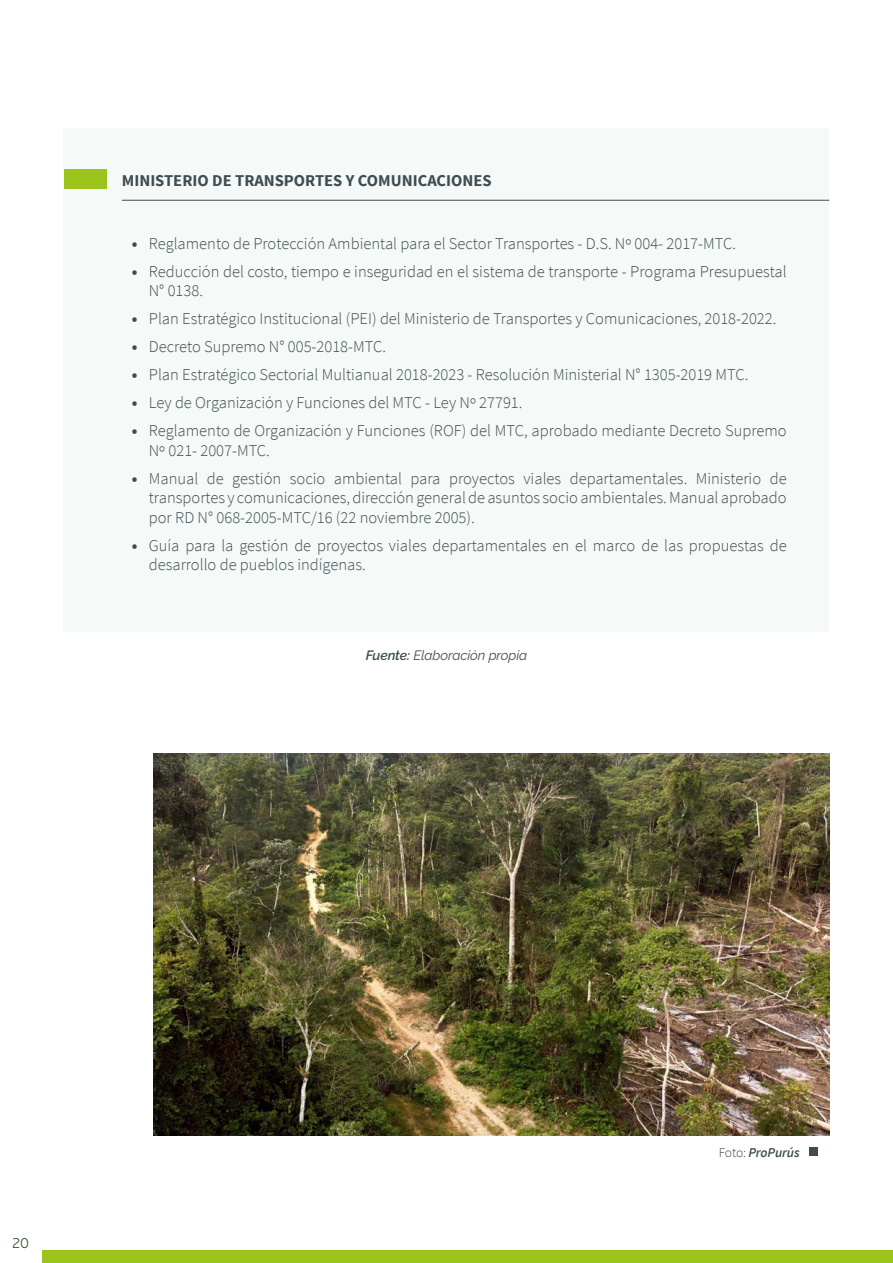
<style>
.page{position:relative;width:893px;height:1263px;background:#fff}
.page>*{position:absolute;margin:0;border:0;box-sizing:border-box;transform-origin:0 0}
.t1{font:300 16.5px/19.5px "Source Sans Pro";color:#3e4d51}
.lista_-_viñetas{font:700 16.5px "Source Sans Pro";color:#3e4d51}
.t2{font:300 14.25px "Neris";color:#2b4d21}
.Fuente{font:italic 13.5px "Raleway";letter-spacing:-.005em;color:#3e4d51}
.cuerpo{font:italic 600 13.5px "Source Sans Pro";letter-spacing:-.01em;color:#3e4d51}
.s1{font-weight:700}
.s2{font-weight:600}
.s3{font-weight:300;font-style:normal}
</style>
<div class="page">
<div style="left:43px;top:1250px;width:850px;height:13px;background:#9ac31c"></div>
<div style="left:64px;top:128px;width:765px;height:503px;background:#f5f9f7"></div>
<div style="left:809px;top:1148px;width:9px;height:8px;background:#3e4d51"></div>
<hr style="left:122px;top:200px;width:707px;height:1px;background:#3e4d51">
<div style="left:64px;top:169px;width:42px;height:20px;background:#9ac31c"></div>
<img style="left:153px;top:753px;width:676px;height:383px">
<p class="lista_-_viñetas" style="left:122px;top:170px;width:371px">MINISTERIO DE TRANSPORTES Y COMUNICACIONES</p>
<p class="t1" style="left:132px;top:233px;width:606px"><span class="s1">•</span> Reglamento de Protección Ambiental para el Sector Transportes - D.S. Nº 004- 2017-MTC.</p>
<p class="t1" style="left:149px;top:261px;width:639px;text-indent:-17px"><span class="s1">•</span> Reducción del costo, tiempo e inseguridad en el sistema de transporte - Programa Presupuestal<br>N° 0138.</p>
<p class="t1" style="left:132px;top:309px;width:646px"><span class="s1">•</span> Plan Estratégico Institucional (PEI) del Ministerio de Transportes y Comunicaciones, 2018-2022.</p>
<p class="t1" style="left:132px;top:337px;width:256px"><span class="s1">•</span> Decreto Supremo N° 005-2018-MTC.</p>
<p class="t1" style="left:132px;top:365px;width:618px"><span class="s1">•</span> Plan Estratégico Sectorial Multianual 2018-2023 - Resolución Ministerial N° 1305-2019 MTC.</p>
<p class="t1" style="left:132px;top:393px;width:392px"><span class="s1">•</span> Ley de Organización y Funciones del MTC - Ley Nº 27791.</p>
<p class="t1" style="left:149px;top:421px;width:639px;text-indent:-17px"><span class="s1">•</span> Reglamento de Organización y Funciones (ROF) del MTC, aprobado mediante Decreto Supremo<br>Nº 021- 2007-MTC.</p>
<p class="t1" style="left:149px;top:468px;width:639px;text-align:justify;text-indent:-17px"><span class="s1">•</span> Manual de gestión socio ambiental para proyectos viales departamentales. Ministerio de transportes y comunicaciones, dirección general de asuntos socio ambientales. Manual aprobado por RD N° 068-2005-MTC/16 (22 noviembre 2005).</p>
<p class="t1" style="left:149px;top:535px;width:639px;text-indent:-17px"><span class="s1">•</span> Guía para la gestión de proyectos viales departamentales en el marco de las propuestas de desarrollo de pueblos indígenas.</p>
<p class="Fuente" style="left:366px;top:647px;width:163px"><span class="s2">Fuente:</span> Elaboración propia</p>
<p class="t2" style="left:12px;top:1234px;width:19px">20</p>
<p class="cuerpo" style="left:719px;top:1144px;width:82px"><span class="s3">Foto:</span> ProPurús</p>
</div>
